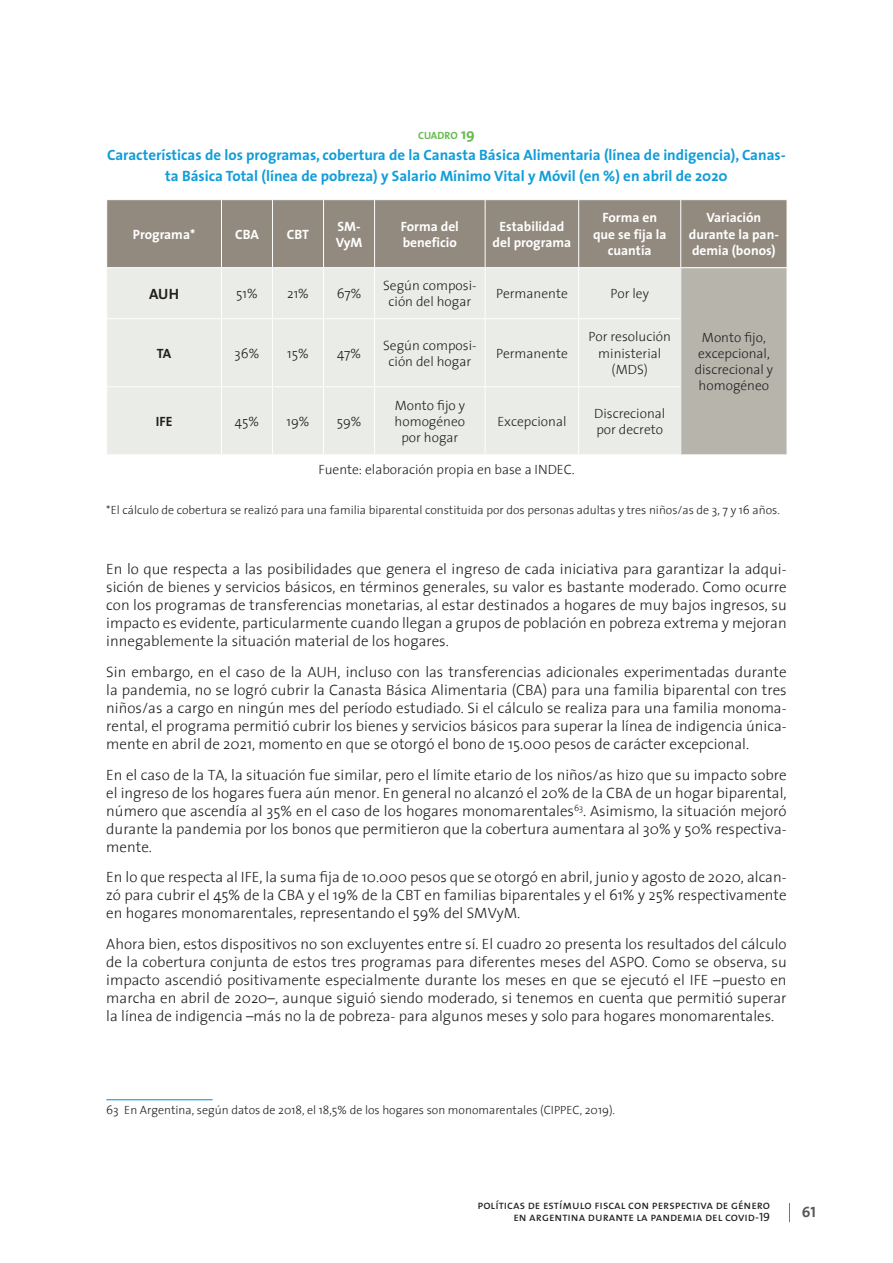
<style>
.page{position:relative;width:893px;height:1263px;background:#fff}
.page>*{position:absolute;margin:0;border:0;box-sizing:border-box;transform-origin:0 0}
.t1{font:300 15px/18px "The Sans";color:#231f20;text-align:justify}
.t2{font:700 15px/21px "The Sans";color:#119dd9;text-align:center}
.t3{font:700 15px "The Sans";color:#231f20}
.t4{font:15px "The Sans Bold Caps";color:#57585a}
.t5{font:300 13.5px/16.2px "The Sans";color:#231f20;text-align:center}
.t6{font:700 13.5px/16.2px "The Sans";color:#fff;text-align:center}
.t7{font:700 13.5px "The Sans";color:#231f20}
.t8{font:300 12px "The Sans";color:#231f20}
.t9{font:12px/12px "The Sans Regular Caps";color:#231f20;text-align:right}
.t10{font:700 10.5px "The Sans";color:#67bb51}
.s1{font-size:15px}
</style>
<div class="page">
<svg style="left:789px;top:1203px;width:1px;height:19px"></svg>
<div style="left:107px;top:200px;width:680px;height:67px;background:#938a7f"></div>
<div style="left:107px;top:268px;width:573px;height:186px;background:#eaece8"></div>
<div style="left:681px;top:268px;width:106px;height:187px;background:#b7b4ac"></div>
<hr style="left:221px;top:200px;width:1px;height:67px;background:#fff">
<hr style="left:272px;top:200px;width:1px;height:67px;background:#fff">
<hr style="left:323px;top:200px;width:1px;height:67px;background:#fff">
<hr style="left:374px;top:200px;width:1px;height:67px;background:#fff">
<hr style="left:485px;top:200px;width:1px;height:67px;background:#fff">
<hr style="left:578px;top:200px;width:1px;height:67px;background:#fff">
<hr style="left:680px;top:200px;width:1px;height:67px;background:#fff">
<hr style="left:221px;top:268px;width:1px;height:50px;background:#fff">
<hr style="left:272px;top:268px;width:1px;height:50px;background:#fff">
<hr style="left:323px;top:268px;width:1px;height:50px;background:#fff">
<hr style="left:374px;top:268px;width:1px;height:50px;background:#fff">
<hr style="left:485px;top:268px;width:1px;height:50px;background:#fff">
<hr style="left:578px;top:268px;width:1px;height:50px;background:#fff">
<hr style="left:681px;top:454px;width:106px;height:1px;background:#fff">
<hr style="left:106px;top:318px;width:115px;height:1px;background:#fff">
<hr style="left:221px;top:318px;width:52px;height:1px;background:#fff">
<hr style="left:221px;top:319px;width:1px;height:67px;background:#fff">
<hr style="left:273px;top:318px;width:51px;height:1px;background:#fff">
<hr style="left:272px;top:319px;width:1px;height:67px;background:#fff">
<hr style="left:324px;top:318px;width:51px;height:1px;background:#fff">
<hr style="left:323px;top:319px;width:1px;height:67px;background:#fff">
<hr style="left:375px;top:318px;width:110px;height:1px;background:#fff">
<hr style="left:374px;top:319px;width:1px;height:67px;background:#fff">
<hr style="left:485px;top:318px;width:94px;height:1px;background:#fff">
<hr style="left:485px;top:319px;width:1px;height:67px;background:#fff">
<hr style="left:579px;top:318px;width:102px;height:1px;background:#fff">
<hr style="left:578px;top:319px;width:1px;height:67px;background:#fff">
<hr style="left:106px;top:386px;width:115px;height:1px;background:#fff">
<hr style="left:221px;top:386px;width:52px;height:1px;background:#fff">
<hr style="left:221px;top:387px;width:1px;height:67px;background:#fff">
<hr style="left:273px;top:386px;width:51px;height:1px;background:#fff">
<hr style="left:272px;top:387px;width:1px;height:67px;background:#fff">
<hr style="left:324px;top:386px;width:51px;height:1px;background:#fff">
<hr style="left:323px;top:387px;width:1px;height:67px;background:#fff">
<hr style="left:375px;top:386px;width:110px;height:1px;background:#fff">
<hr style="left:374px;top:387px;width:1px;height:67px;background:#fff">
<hr style="left:485px;top:386px;width:94px;height:1px;background:#fff">
<hr style="left:485px;top:387px;width:1px;height:67px;background:#fff">
<hr style="left:579px;top:386px;width:102px;height:1px;background:#fff">
<hr style="left:578px;top:387px;width:1px;height:67px;background:#fff">
<hr style="left:106px;top:1099px;width:107px;height:1px;background:#119dd9">
<p class="t10" style="left:418px;top:126px;width:58px">CUADRO <span class="s1">19</span></p>
<p class="t2" style="left:107px;top:144px;width:680px">Características de los programas, cobertura de la Canasta Básica Alimentaria (línea de indigencia), Canas&shy;ta Básica Total (línea de pobreza) y Salario Mínimo Vital y Móvil (en %) en abril de 2020</p>
<p class="t6" style="left:133px;top:226px;width:64px">Programa*</p>
<p class="t6" style="left:235px;top:226px;width:25px">CBA</p>
<p class="t6" style="left:287px;top:226px;width:24px">CBT</p>
<p class="t6" style="left:336px;top:217px;width:28px;text-align:left">SM-<br>VyM</p>
<p class="t6" style="left:401px;top:217px;width:60px;text-align:left">Forma del beneficio</p>
<p class="t6" style="left:493px;top:217px;width:80px">Estabilidad del programa</p>
<p class="t6" style="left:593px;top:209px;width:75px">Forma en que se fija la cuantía</p>
<p class="t6" style="left:689px;top:209px;width:91px">Variación durante la pan&shy;demia (bonos)</p>
<p class="t3" style="left:149px;top:281px;width:31px">AUH</p>
<p class="t5" style="left:236px;top:285px;width:23px">51%</p>
<p class="t5" style="left:287px;top:285px;width:23px">21%</p>
<p class="t5" style="left:337px;top:285px;width:26px">67%</p>
<p class="t5" style="left:383px;top:277px;width:95px">Según composi&shy;ción del hogar</p>
<p class="t5" style="left:496px;top:285px;width:73px">Permanente</p>
<p class="t5" style="left:610px;top:285px;width:40px">Por ley</p>
<p class="t5" style="left:695px;top:329px;width:80px">Monto fijo, excepcional, discrecional y homogéneo</p>
<p class="t5" style="left:588px;top:328px;width:84px">Por resolución ministerial (MDS)</p>
<p class="t7" style="left:157px;top:342px;width:16px">TA</p>
<p class="t5" style="left:235px;top:345px;width:26px">36%</p>
<p class="t5" style="left:287px;top:345px;width:23px">15%</p>
<p class="t5" style="left:337px;top:345px;width:26px">47%</p>
<p class="t5" style="left:383px;top:336px;width:95px">Según composi&shy;ción del hogar</p>
<p class="t5" style="left:496px;top:345px;width:73px">Permanente</p>
<p class="t5" style="left:395px;top:396px;width:72px">Monto fijo y homogéneo por hogar</p>
<p class="t5" style="left:497px;top:413px;width:71px">Excepcional</p>
<p class="t5" style="left:594px;top:404px;width:73px;text-align:left">Discrecional por decreto</p>
<p class="t5" style="left:318px;top:461px;width:258px">Fuente: elaboración propia en base a INDEC.</p>
<p class="t8" style="left:106px;top:500px;width:675px">*El cálculo de cobertura se realizó para una familia biparental constituida por dos personas adultas y tres niños/as de 3, 7 y 16 años.</p>
<p class="t7" style="left:156px;top:410px;width:18px">IFE</p>
<p class="t5" style="left:235px;top:413px;width:26px">45%</p>
<p class="t5" style="left:287px;top:413px;width:25px">19%</p>
<p class="t5" style="left:337px;top:413px;width:26px">59%</p>
<p class="t1" style="left:106px;top:559px;width:682px">En lo que respecta a las posibilidades que genera el ingreso de cada iniciativa para garantizar la adqui&shy;sición de bienes y servicios básicos, en términos generales, su valor es bastante moderado. Como ocurre con los programas de transferencias monetarias, al estar destinados a hogares de muy bajos ingresos, su impacto es evidente, particularmente cuando llegan a grupos de población en pobreza extrema y mejoran innegablemente la situación material de los hogares.</p>
<p class="t1" style="left:106px;top:662px;width:682px">Sin embargo, en el caso de la AUH, incluso con las transferencias adicionales experimentadas durante la pandemia, no se logró cubrir la Canasta Básica Alimentaria (CBA) para una familia biparental con tres niños/as a cargo en ningún mes del período estudiado. Si el cálculo se realiza para una familia monoma&shy;rental, el programa permitió cubrir los bienes y servicios básicos para superar la línea de indigencia única&shy;mente en abril de 2021, momento en que se otorgó el bono de 15.000 pesos de carácter excepcional.</p>
<p class="t1" style="left:106px;top:765px;width:682px">En el caso de la TA, la situación fue similar, pero el límite etario de los niños/as hizo que su impacto sobre el ingreso de los hogares fuera aún menor. En general no alcanzó el 20% de la CBA de un hogar biparental, número que ascendía al 35% en el caso de los hogares monomarentales<sup>63</sup>. Asimismo, la situación mejoró durante la pandemia por los bonos que permitieron que la cobertura aumentara al 30% y 50% respectiva&shy;mente.</p>
<p class="t1" style="left:106px;top:868px;width:682px">En lo que respecta al IFE, la suma fija de 10.000 pesos que se otorgó en abril, junio y agosto de 2020, alcan&shy;zó para cubrir el 45% de la CBA y el 19% de la CBT en familias biparentales y el 61% y 25% respectivamente en hogares monomarentales, representando el 59% del SMVyM.</p>
<p class="t1" style="left:106px;top:934px;width:682px">Ahora bien, estos dispositivos no son excluyentes entre sí. El cuadro 20 presenta los resultados del cálculo de la cobertura conjunta de estos tres programas para diferentes meses del ASPO. Como se observa, su impacto ascendió positivamente especialmente durante los meses en que se ejecutó el IFE –puesto en marcha en abril de 2020–, aunque siguió siendo moderado, si tenemos en cuenta que permitió superar la línea de indigencia –más no la de pobreza- para algunos meses y solo para hogares monomarentales.</p>
<p class="t8" style="left:106px;top:1100px;width:510px">63 En Argentina, según datos de 2018, el 18,5% de los hogares son monomarentales (CIPPEC, 2019).</p>
<p class="t9" style="left:477px;top:1199px;width:294px">políticas de estímulo fiscal con perspectiva de género en argentina durante la pandemia del covid-19</p>
<p class="t4" style="left:802px;top:1199px;width:16px">61</p>
</div>
